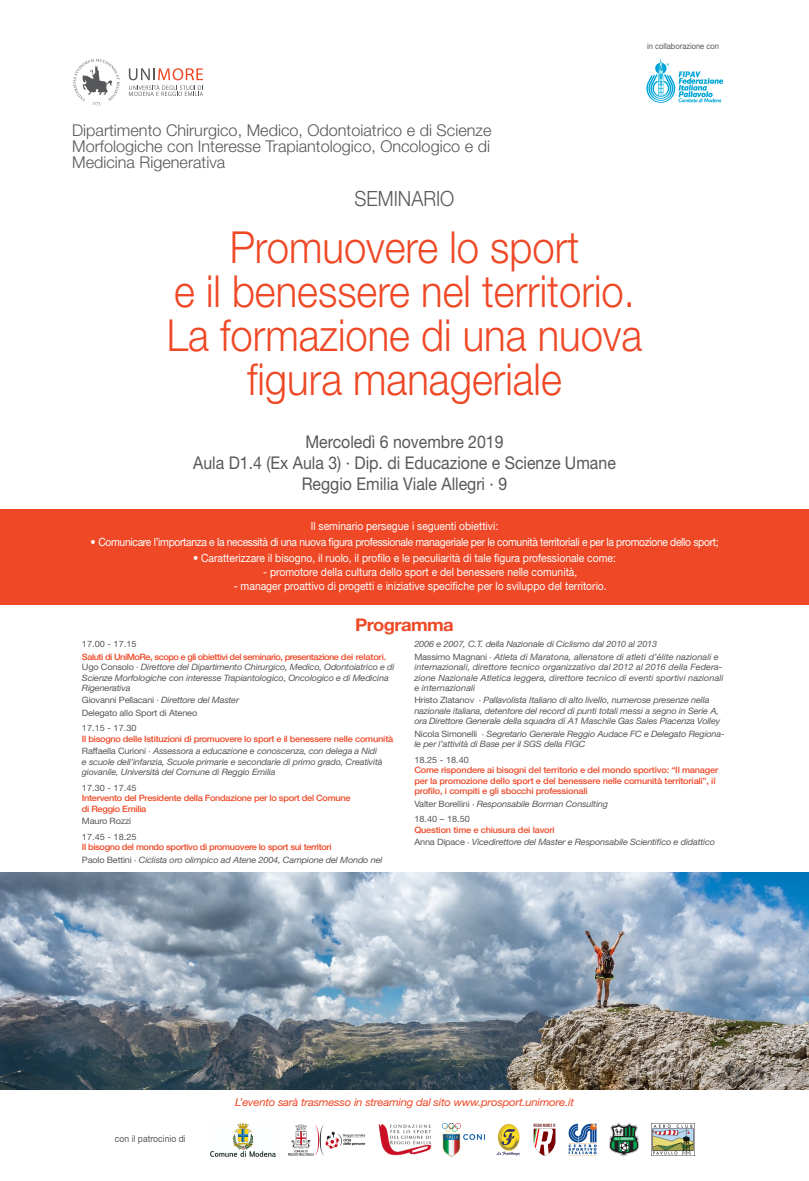
<style>
.page{position:relative;width:809px;height:1181px;background:#fff}
.page>*{position:absolute;margin:0;border:0;box-sizing:border-box;transform-origin:0 0}
.t1{font:300 44.19px "Helvetica Neue LT Std";color:#ef4826;scale:.91 1}
.t2{font:300 21px "Helvetica Neue LT Std";color:#57585a;scale:.91 1}
.t3{font:17.5px "Helvetica Neue LT Std";color:#57585a;scale:.91 1}
.t4{font:700 17.5px "Helvetica Neue LT Std";letter-spacing:-.03em;color:#ef4826;scale:1.05 1}
.t5{font:300 16.28px/16.2px "Helvetica Neue LT Std";color:#57585a;text-align:justify}
.t6{font:11.38px "Helvetica Neue LT Std";color:#fff;scale:.91 1}
.t7{font:11.38px "Helvetica Neue LT Std";letter-spacing:-.03em;color:#fff;scale:.91 1}
.t8{font:italic 10.85px "Helvetica Neue LT Std";letter-spacing:-.02em;color:#ef4826;scale:1.05 1}
.t9{font:9.54px "Helvetica Neue LT Std";color:#57585a;scale:.91 1}
.t10{font:italic 8.75px/10.5px "Helvetica Neue LT Std";letter-spacing:-.02em;color:#57585a;scale:1.05 1}
.t11{font:500 8.75px/12.2px "Helvetica Neue LT Std";letter-spacing:-.03em;color:#ef4826;scale:1.05 1}
.t12{font:italic 8.75px/10.5px "Helvetica Neue LT Std";color:#57585a;scale:1.05 1}
.t13{font:8.75px "Helvetica Neue LT Std";letter-spacing:-.02em;color:#57585a;scale:1.05 1}
.t14{font:500 8.75px/12.2px "Helvetica Neue LT Std";letter-spacing:-.05em;color:#ef4826;scale:1.05 1}
.t15{font:8.31px "Helvetica Neue LT Std";color:#57585a;scale:.91 1}
.s1{font-weight:400;color:#57585a}
.s2{font-style:normal}
.s3{font-style:italic}
.s4{font-weight:400;font-style:italic;color:#57585a}
.s5{font-weight:500;font-style:normal;color:#ef4826}
</style>
<div class="page">
<div style="left:0;top:509px;width:809px;height:96px;background:#ef4826"></div>
<img style="left:646px;top:58px;width:78px;height:45px">
<img style="left:0;top:872px;width:809px;height:217px">
<svg style="left:73px;top:59px;width:46px;height:47px"></svg>
<svg style="left:129px;top:68px;width:74px;height:28px"></svg>
<img style="left:442px;top:1123px;width:40px;height:33px">
<img style="left:609px;top:1123px;width:30px;height:33px">
<img style="left:651px;top:1123px;width:43px;height:33px">
<img style="left:378px;top:1124px;width:53px;height:31px">
<img style="left:569px;top:1124px;width:27px;height:31px">
<img style="left:210px;top:1123px;width:66px;height:33px">
<img style="left:288px;top:1124px;width:77px;height:32px">
<img style="left:496px;top:1124px;width:23px;height:31px">
<img style="left:533px;top:1123px;width:23px;height:33px">
<p class="t5" style="left:72px;top:121px;width:421px">Dipartimento Chirurgico, Medico, Odontoiatrico e di Scienze Morfologiche con Interesse Trapiantologico, Oncologico e di Medicina Rigenerativa</p>
<p class="t2" style="left:354px;top:186px;width:111px">SEMINARIO</p>
<p class="t15" style="left:647px;top:41px;width:81px">in collaborazione con</p>
<p class="t1" style="left:230px;top:220px;width:385px">Promuovere lo sport</p>
<p class="t1" style="left:174px;top:264px;width:508px">e il benessere nel territorio.</p>
<p class="t1" style="left:167px;top:308px;width:524px">La formazione di una nuova</p>
<p class="t1" style="left:247px;top:352px;width:347px">figura manageriale</p>
<p class="t3" style="left:305px;top:431px;width:219px">Mercoledì 6 novembre 2019</p>
<p class="t3" style="left:193px;top:452px;width:466px">Aula D1.4 (Ex Aula 3) · Dip. di Educazione e Scienze Umane</p>
<p class="t3" style="left:302px;top:473px;width:227px">Reggio Emilia Viale Allegri · 9</p>
<p class="t6" style="left:311px;top:519px;width:207px">Il seminario persegue i seguenti obiettivi:</p>
<p class="t7" style="left:90px;top:535px;width:692px">• Comunicare l’importanza e la necessità di una nuova figura professionale manageriale per le comunità territoriali e per la promozione dello sport;</p>
<p class="t6" style="left:193px;top:551px;width:466px">• Caratterizzare il bisogno, il ruolo, il profilo e le peculiarità di tale figura professionale come:</p>
<p class="t6" style="left:263px;top:565px;width:347px">- promotore della cultura dello sport e del benessere nelle comunità,</p>
<p class="t6" style="left:234px;top:579px;width:411px">- manager proattivo di progetti e iniziative specifiche per lo sviluppo del territorio.</p>
<p class="t4" style="left:355px;top:614px;width:95px">Programma</p>
<p class="t14" style="left:82px;top:638px;width:291px"><span class="s1">17.00 - 17.15<br></span>Saluti di UniMoRe, scopo e gli obiettivi del seminario, presentazione dei relatori.</p>
<p class="t10" style="left:82px;top:661px;width:299px"><span class="s2">Ugo Consolo ·</span> Direttore del Dipartimento Chirurgico, Medico, Odontoiatrico e di<br>Scienze Morfologiche con interesse Trapiantologico, Oncologico e di Medicina<br>Rigenerativa</p>
<p class="t13" style="left:82px;top:695px;width:151px">Giovanni Pellacani · <span class="s3">Direttore del Master</span></p>
<p class="t13" style="left:82px;top:707px;width:111px">Delegato allo Sport di Ateneo</p>
<p class="t13" style="left:82px;top:723px;width:54px">17.15 - 17.30</p>
<p class="t11" style="left:82px;top:732px;width:298px">Il bisogno delle Istituzioni di promuovere lo sport e il benessere nelle comunità<br><span class="s1">Raffaella Curioni</span> <span class="s4">· Assessora a educazione e conoscenza, con delega a Nidi</span></p>
<p class="t10" style="left:82px;top:756px;width:288px">e scuole dell’infanzia, Scuole primarie e secondarie di primo grado, Creatività giovanile, Università del Comune di Reggio Emilia</p>
<p class="t13" style="left:82px;top:782px;width:54px">17.30 - 17.45</p>
<p class="t11" style="left:82px;top:792px;width:257px">Intervento del Presidente della Fondazione per lo sport del Comune</p>
<p class="t11" style="left:82px;top:802px;width:63px">di Reggio Emilia</p>
<p class="t13" style="left:82px;top:816px;width:49px">Mauro Rozzi</p>
<p class="t13" style="left:82px;top:831px;width:54px">17.45 - 18.25</p>
<p class="t11" style="left:82px;top:841px;width:288px">Il bisogno del mondo sportivo di promuovere lo sport sui territori<br><span class="s1">Paolo Bettini</span> <span class="s4">· Ciclista oro olimpico ad Atene 2004, Campione del Mondo nel</span></p>
<p class="t10" style="left:414px;top:639px;width:233px">2006 e 2007, C.T. della Nazionale di Ciclismo dal 2010 al 2013</p>
<p class="t12" style="left:414px;top:651px;width:296px"><span class="s2">Massimo Magnani</span> · Atleta di Maratona, allenatore di atleti d’élite nazionali e internazionali, direttore tecnico organizzativo dal 2012 al 2016 della Federa&shy;zione Nazionale Atletica leggera, direttore tecnico di eventi sportivi nazionali e internazionali</p>
<p class="t10" style="left:414px;top:695px;width:293px"><span class="s2">Hristo Zlatanov</span> · Pallavolista Italiano di alto livello, numerose presenze nella nazionale italiana, detentore del record di punti totali messi a segno in Serie A, ora Direttore Generale della squadra di A1 Maschile Gas Sales Piacenza Volley</p>
<p class="t10" style="left:414px;top:728px;width:297px"><span class="s2">Nicola Simonelli</span> · Segretario Generale Reggio Audace FC e Delegato Regiona&shy;le per l’attività di Base per il SGS della FIGC</p>
<p class="t13" style="left:414px;top:754px;width:54px">18.25 - 18.40</p>
<p class="t11" style="left:414px;top:765px;width:291px;line-height:10.5px">Come rispondere ai bisogni del territorio e del mondo sportivo: “Il manager per la promozione dello sport e del benessere nelle comunità territoriali”, il profilo, i compiti e gli sbocchi professionali</p>
<p class="t10" style="left:414px;top:798px;width:186px"><span class="s2">Valter Borellini</span> · Responsabile Borman Consulting</p>
<p class="t13" style="left:414px;top:814px;width:55px">18.40 – 18.50</p>
<p class="t10" style="left:414px;top:823px;width:288px;line-height:12.2px"><span class="s5">Question time e chiusura dei lavori<br></span><span class="s2">Anna Dipace</span> · Vicedirettore del Master e Responsabile Scientifico e didattico</p>
<p class="t9" style="left:115px;top:1133px;width:79px">con il patrocinio di</p>
<p class="t8" style="left:235px;top:1096px;width:324px">L’evento sarà trasmesso in streaming dal sito www.prosport.unimore.it</p>
</div>
